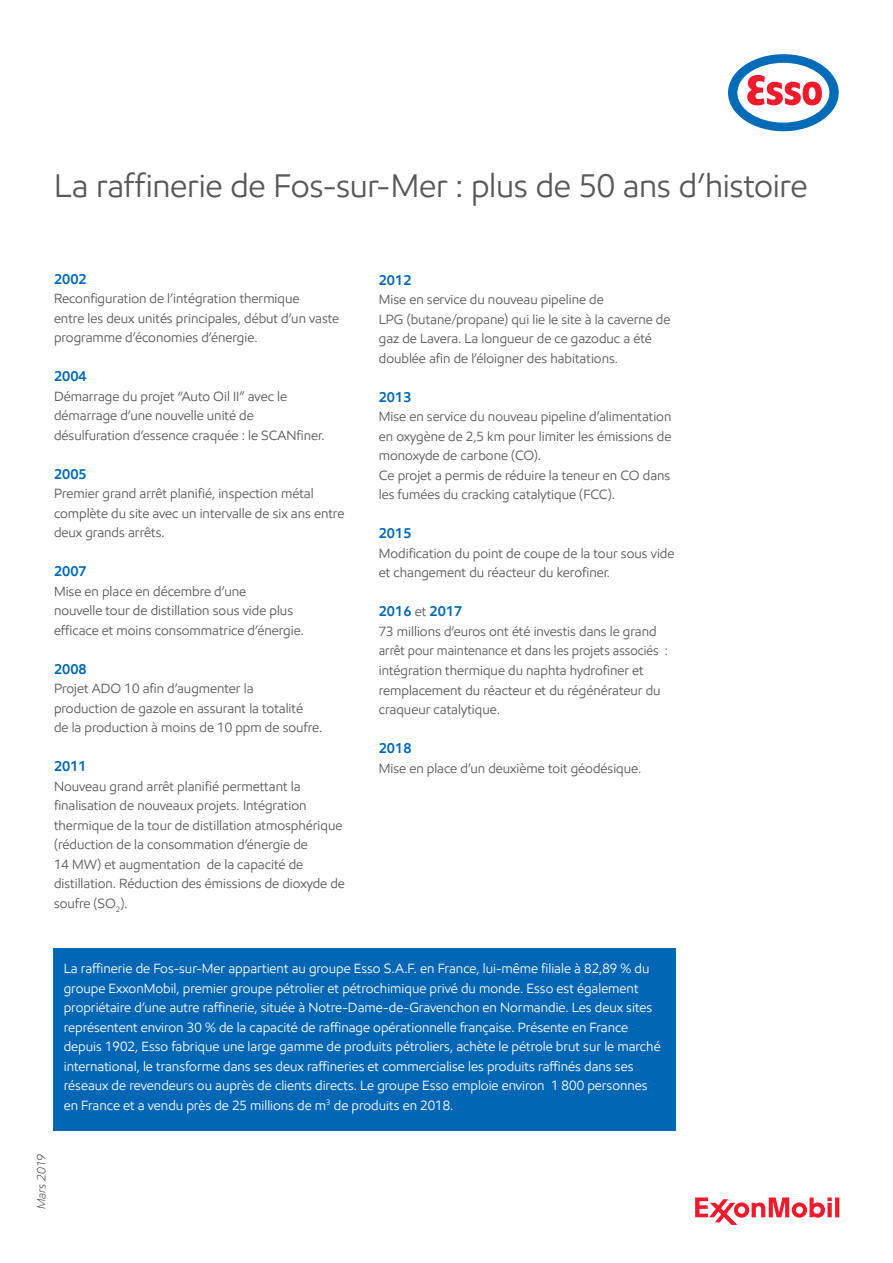
<style>
.page{position:relative;width:893px;height:1263px;background:#fff}
.page>*{position:absolute;margin:0;border:0;box-sizing:border-box;transform-origin:0 0}
.Large_page_header_32{font:33px "E Mprint";letter-spacing:-.01em;color:#57585a}
.Body_text_9_13pt{font:600 14.25px "E Mprint";color:#0166b3}
.Body_text_9_13pt-2{font:13.5px/19.5px "E Mprint";color:#57585a}
.Body_text_9_13pt-3{font:13.5px/19.5px "E Mprint";color:#fff}
.t1{font:italic 300 12px "E Mprint";color:#231f20}
.s1{font-weight:400;font-size:13.5px;color:#57585a}
</style>
<div class="page">
<div style="left:54px;top:948px;width:622px;height:183px;background:#0166b3"></div>
<svg style="left:695px;top:1197px;width:144px;height:28px"></svg>
<svg style="left:728px;top:54px;width:111px;height:78px"></svg>
<p class="Large_page_header_32" style="left:54px;top:165px;width:755px">La raffinerie de Fos-sur-Mer : plus de 50 ans d’histoire</p>
<p class="Body_text_9_13pt" style="left:54px;top:270px;width:34px">2002</p>
<p class="Body_text_9_13pt-2" style="left:54px;top:289px;width:247px">Reconfiguration de l’intégration thermique</p>
<p class="Body_text_9_13pt-2" style="left:54px;top:308px;width:287px">entre les deux unités principales, début d’un vaste programme d’économies d’énergie.</p>
<p class="Body_text_9_13pt" style="left:54px;top:368px;width:34px">2004</p>
<p class="Body_text_9_13pt-2" style="left:54px;top:386px;width:235px">Démarrage du projet “Auto Oil II” avec le</p>
<p class="Body_text_9_13pt-2" style="left:54px;top:406px;width:201px">démarrage d’une nouvelle unité de</p>
<p class="Body_text_9_13pt-2" style="left:54px;top:425px;width:272px">désulfuration d’essence craquée : le SCANfiner.</p>
<p class="Body_text_9_13pt" style="left:54px;top:465px;width:34px">2005</p>
<p class="Body_text_9_13pt-2" style="left:54px;top:484px;width:292px">Premier grand arrêt planifié, inspection métal complète du site avec un intervalle de six ans entre deux grands arrêts.</p>
<p class="Body_text_9_13pt" style="left:54px;top:563px;width:34px">2007</p>
<p class="Body_text_9_13pt-2" style="left:54px;top:581px;width:194px">Mise en place en décembre d’une</p>
<p class="Body_text_9_13pt-2" style="left:54px;top:601px;width:241px">nouvelle tour de distillation sous vide plus</p>
<p class="Body_text_9_13pt-2" style="left:54px;top:620px;width:251px">efficace et moins consommatrice d’énergie.</p>
<p class="Body_text_9_13pt" style="left:54px;top:660px;width:34px">2008</p>
<p class="Body_text_9_13pt-2" style="left:54px;top:679px;width:201px">Projet ADO 10 afin d’augmenter la</p>
<p class="Body_text_9_13pt-2" style="left:54px;top:698px;width:251px">production de gazole en assurant la totalité</p>
<p class="Body_text_9_13pt-2" style="left:54px;top:718px;width:270px">de la production à moins de 10 ppm de soufre.</p>
<p class="Body_text_9_13pt" style="left:54px;top:758px;width:34px">2011</p>
<p class="Body_text_9_13pt-2" style="left:54px;top:776px;width:292px">Nouveau grand arrêt planifié permettant la finalisation de nouveaux projets. Intégration thermique de la tour de distillation atmosphérique (réduction de la consommation d’énergie de<br>14 MW) et augmentation de la capacité de distillation. Réduction des émissions de dioxyde de soufre (SO<sub>2</sub>).</p>
<p class="Body_text_9_13pt" style="left:379px;top:271px;width:34px">2012</p>
<p class="Body_text_9_13pt-2" style="left:379px;top:290px;width:226px">Mise en service du nouveau pipeline de</p>
<p class="Body_text_9_13pt-2" style="left:379px;top:309px;width:293px">LPG (butane/propane) qui lie le site à la caverne de gaz de Lavera. La longueur de ce gazoduc a été doublée afin de l’éloigner des habitations.</p>
<p class="Body_text_9_13pt" style="left:379px;top:388px;width:34px">2013</p>
<p class="Body_text_9_13pt-2" style="left:379px;top:407px;width:294px;text-align:justify">Mise en service du nouveau pipeline d’alimentation en oxygène de 2,5 km pour limiter les émissions de monoxyde de carbone (CO).</p>
<p class="Body_text_9_13pt-2" style="left:379px;top:465px;width:293px">Ce projet a permis de réduire la teneur en CO dans les fumées du cracking catalytique (FCC).</p>
<p class="Body_text_9_13pt" style="left:379px;top:525px;width:34px">2015</p>
<p class="Body_text_9_13pt-2" style="left:379px;top:543px;width:297px">Modification du point de coupe de la tour sous vide et changement du réacteur du kerofiner.</p>
<p class="Body_text_9_13pt" style="left:379px;top:603px;width:85px">2016 <span class="s1">et</span> 2017</p>
<p class="Body_text_9_13pt-2" style="left:379px;top:621px;width:290px">73 millions d’euros ont été investis dans le grand arrêt pour maintenance et dans les projets associés : intégration thermique du naphta hydrofiner et remplacement du réacteur et du régénérateur du craqueur catalytique.</p>
<p class="Body_text_9_13pt" style="left:379px;top:739px;width:34px">2018</p>
<p class="Body_text_9_13pt-2" style="left:379px;top:758px;width:264px">Mise en place d’un deuxième toit géodésique.</p>
<p class="t1" style="left:34px;top:1209px;width:56px;rotate:-90deg">Mars 2019</p>
<p class="Body_text_9_13pt-3" style="left:64px;top:959px;width:598px">La raffinerie de Fos-sur-Mer appartient au groupe Esso S.A.F. en France, lui-même filiale à 82,89 % du groupe ExxonMobil, premier groupe pétrolier et pétrochimique privé du monde. Esso est également propriétaire d’une autre raffinerie, située à Notre-Dame-de-Gravenchon en Normandie. Les deux sites représentent environ 30 % de la capacité de raffinage opérationnelle française. Présente en France depuis 1902, Esso fabrique une large gamme de produits pétroliers, achète le pétrole brut sur le marché international, le transforme dans ses deux raffineries et commercialise les produits raffinés dans ses réseaux de revendeurs ou auprès de clients directs. Le groupe Esso emploie environ 1 800 personnes en France et a vendu près de 25 millions de m<sup>3</sup> de produits en 2018.</p>
</div>
